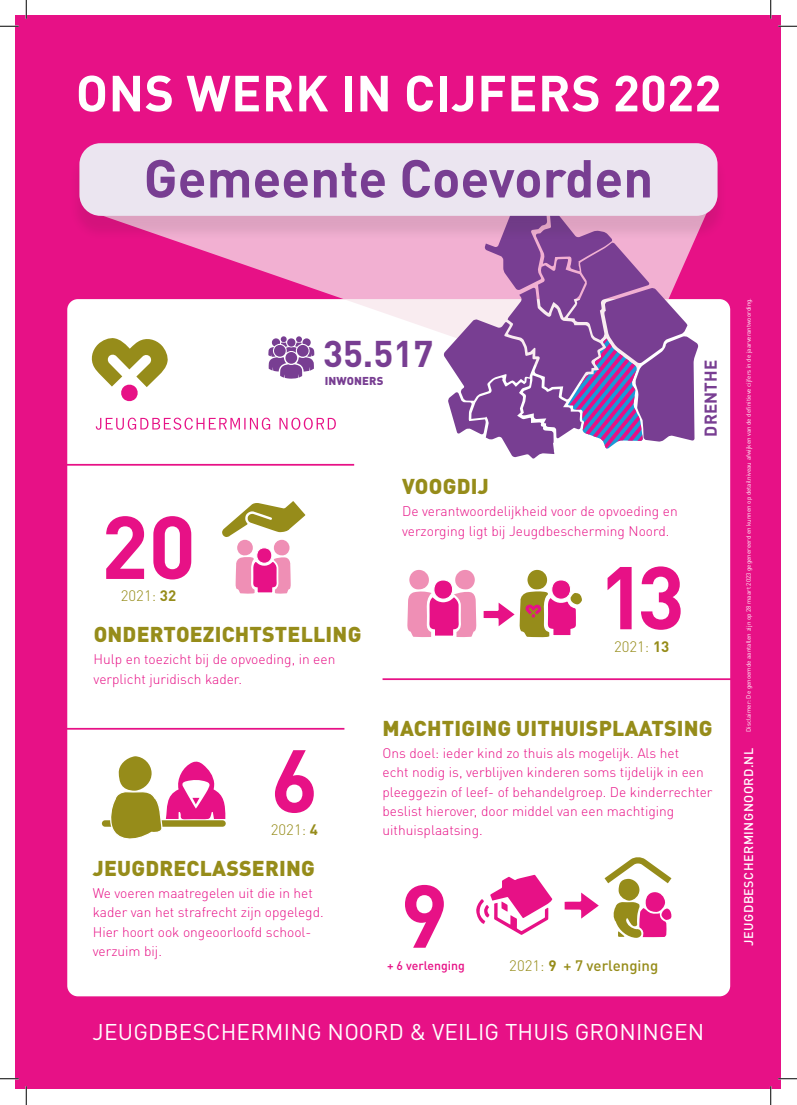
<style>
.page{position:relative;width:797px;height:1105px;background:#fff}
.page>*{position:absolute;margin:0;border:0;box-sizing:border-box;transform-origin:0 0}
.t1{font:700 87.5px "DINOT";color:#e71186}
.t2{font:700 52.5px "DINOT";color:#783e92}
.t3{font:700 50px "DINOT";letter-spacing:.01em;color:#fff}
.t4{font:700 36.75px "DINOT";color:#783e92}
.t5{font:22.5px "DINOT";letter-spacing:.01em;color:#fff}
.t6{font:900 21.25px "DINOT";letter-spacing:.01em;color:#968c1a}
.t7{font:700 17px "DINOT";letter-spacing:.01em;color:#783e92}
.t8{font:300 15px "DINOT";color:#968c1a}
.t9{font:500 15px "DINOT";color:#968c1a}
.t10{font:300 13.75px/19.4px "DINOT";color:#e71186}
.t11{font:500 12.5px "DINOT";letter-spacing:.04em;color:#fff}
.t12{font:500 12.25px "DINOT";color:#e71186}
.t13{font:900 11.38px "DINOT";letter-spacing:.01em;color:#783e92}
.t14{font:6.25px "DINOT";color:#fff}
.s1{font-weight:700}
.s2{font-weight:300}
</style>
<div class="page">
<div style="left:16px;top:16px;width:765px;height:1073px;background:#e71186"></div>
<div style="left:67px;top:299px;width:663px;height:697px;background:#fff;border-radius:11px"></div>
<hr style="left:56px;top:728px;width:288px;height:2px;background:#e71186">
<hr style="left:46px;top:464px;width:308px;height:2px;background:#e71186">
<svg style="left:483px;top:570px;width:99px;height:68px"></svg>
<svg style="left:407px;top:569px;width:69px;height:68px"></svg>
<svg style="left:222px;top:501px;width:83px;height:93px"></svg>
<div style="left:102px;top:820px;width:124px;height:7px;background:#968c1a;border-radius:3px"></div>
<svg style="left:109px;top:756px;width:116px;height:83px"></svg>
<svg style="left:476px;top:875px;width:76px;height:60px"></svg>
<svg style="left:564px;top:857px;width:108px;height:81px"></svg>
<hr style="left:382px;top:678px;width:358px;height:2px;background:#e71186">
<svg style="left:279px;top:417px;width:57px;height:13px"></svg>
<svg style="left:96px;top:417px;width:174px;height:13px"></svg>
<svg style="left:91px;top:343px;width:46px;height:59px"></svg>
<svg style="left:99px;top:241px;width:608px;height:156px"></svg>
<svg style="left:443px;top:241px;width:255px;height:218px"></svg>
<div style="left:69px;top:147px;width:659px;height:94px;background:#231f20;opacity:.1"></div>
<div style="left:79px;top:143px;width:638px;height:73px;background:#ebe5f0;border-radius:21px"></div>
<svg style="left:0;top:25px;width:19px;height:2px"></svg>
<svg style="left:778px;top:25px;width:19px;height:2px"></svg>
<svg style="left:0;top:1078px;width:19px;height:1px"></svg>
<svg style="left:778px;top:1078px;width:19px;height:1px"></svg>
<svg style="left:25px;top:0;width:2px;height:19px"></svg>
<svg style="left:25px;top:1086px;width:2px;height:19px"></svg>
<svg style="left:770px;top:0;width:1px;height:19px"></svg>
<svg style="left:770px;top:1086px;width:1px;height:19px"></svg>
<p class="t3" style="left:76px;top:61px;width:647px">ONS WERK IN CIJFERS 2022</p>
<p class="t2" style="left:144px;top:144px;width:511px">Gemeente Coevorden</p>
<p class="t4" style="left:323px;top:330px;width:112px">35.517</p>
<p class="t13" style="left:325px;top:373px;width:60px">INWONERS</p>
<p class="t1" style="left:101px;top:490px;width:97px">20</p>
<p class="t8" style="left:121px;top:587px;width:57px">2021: <span class="s1">32</span></p>
<h3 class="t6" style="left:94px;top:620px;width:269px">ONDERTOEZICHTSTELLING</h3>
<p class="t10" style="left:94px;top:649px;width:243px">Hulp en toezicht bij de opvoeding, in een verplicht juridisch kader.</p>
<h3 class="t6" style="left:402px;top:473px;width:88px">VOOGDIJ</h3>
<p class="t10" style="left:402px;top:501px;width:277px">De verantwoordelijkheid voor de opvoeding en verzorging ligt bij Jeugdbescherming Noord.</p>
<p class="t1" style="left:598px;top:540px;width:88px">13</p>
<p class="t8" style="left:614px;top:637px;width:57px">2021: <span class="s1">13</span></p>
<p class="t7" style="left:699px;top:437px;width:79px;rotate:-90deg">DRENTHE</p>
<p class="t1" style="left:271px;top:724px;width:49px">6</p>
<p class="t8" style="left:271px;top:820px;width:49px">2021: <span class="s1">4</span></p>
<h3 class="t6" style="left:93px;top:854px;width:223px">JEUGDRECLASSERING</h3>
<p class="t10" style="left:93px;top:883px;width:232px">We voeren maatregelen uit die in het kader van het strafrecht zijn opgelegd.<br>Hier hoort ook ongeoorloofd school&shy;verzuim bij.</p>
<h3 class="t6" style="left:382px;top:714px;width:331px">MACHTIGING UITHUISPLAATSING</h3>
<p class="t10" style="left:382px;top:743px;width:331px">Ons doel: ieder kind zo thuis als mogelijk. Als het<br>echt nodig is, verblijven kinderen soms tijdelijk in een pleeggezin of leef- of behandelgroep. De kinderrechter beslist hierover, door middel van een machtiging uithuisplaatsing.</p>
<p class="t1" style="left:400px;top:859px;width:49px">9</p>
<p class="t12" style="left:387px;top:958px;width:79px">+ 6 verlenging</p>
<p class="t9" style="left:509px;top:956px;width:150px"><span class="s2">2021:</span> <span class="s1">9</span> + 7 verlenging</p>
<h3 class="t5" style="left:93px;top:1018px;width:613px">JEUGDBESCHERMING NOORD &amp; VEILIG THUIS GRONINGEN</h3>
<p class="t14" style="left:744px;top:732px;width:435px;rotate:-90deg">Disclaimer: De genoemde aantallen zijn op 28 maart 2023 gegenereerd en kunnen op detailniveau afwijken van de definitieve cijfers in de jaarverantwoording.</p>
<p class="t11" style="left:740px;top:946px;width:199px;rotate:-90deg">JEUGDBESCHERMINGNOORD.NL</p>
</div>
